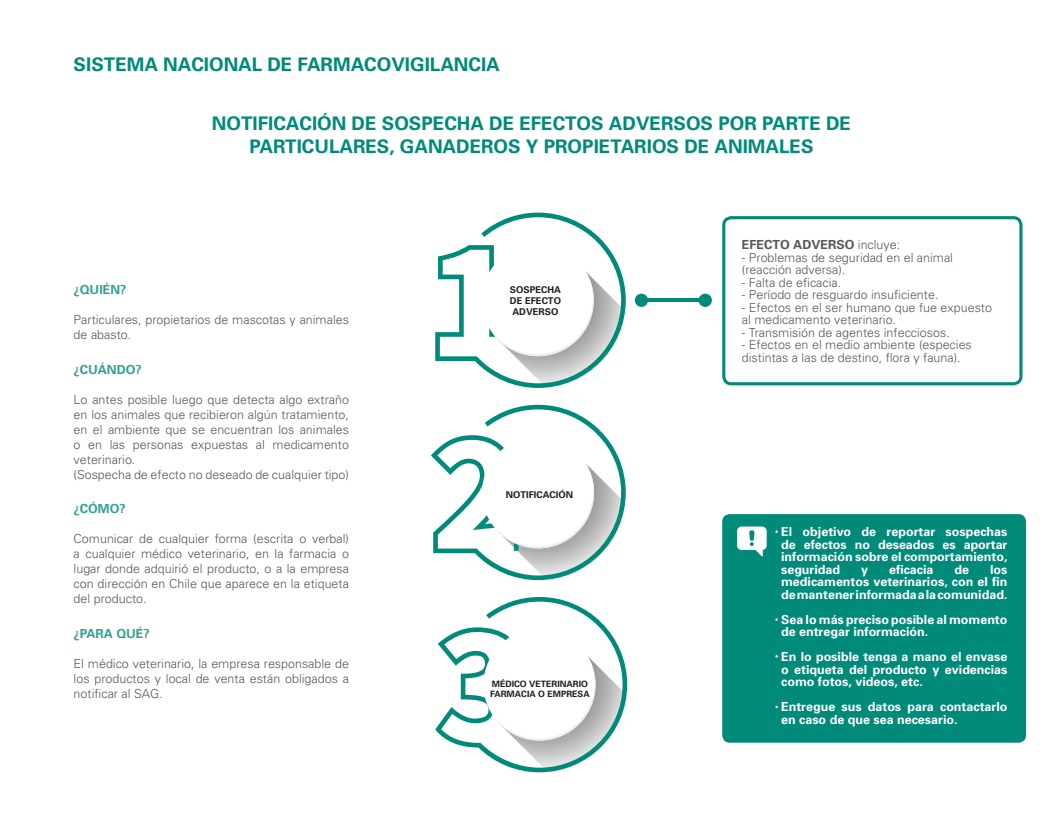
<style>
.page{position:relative;width:1063px;height:815px;background:#fff}
.page>*{position:absolute;margin:0;border:0;box-sizing:border-box;transform-origin:0 0}
.t1{font:700 18.75px/22.5px "Univers";color:#008a7a;text-align:center}
.t2{font:300 12.5px/15px "Univers";color:#57585a}
.t3{font:700 12.5px/12.5px "Univers";color:#fff;text-align:justify}
.t4{font:700 12.5px "Univers";color:#33a195}
.t5{font:700 12.5px "Univers";color:#57585a}
.t6{font:700 9.38px/11.2px "Univers";color:#231f20;text-align:justify}
.t7{font:700 8.75px "Univers";color:#231f20}
.s1{font-weight:300}
</style>
<div class="page">
<svg style="left:435px;top:213px;width:191px;height:175px"></svg>
<svg style="left:431px;top:405px;width:195px;height:175px"></svg>
<svg style="left:435px;top:597px;width:192px;height:175px"></svg>
<div style="left:722px;top:216px;width:301px;height:169px;border:3px solid #008a7a;border-radius:8px"></div>
<div style="left:722px;top:514px;width:304px;height:229px;background:#008a7a;border-radius:8px"></div>
<div style="left:699px;top:294px;width:13px;height:13px;background:#008a7a;border-radius:50%"></div>
<div style="left:635px;top:294px;width:13px;height:13px;background:#008a7a;border-radius:50%"></div>
<hr style="left:641px;top:298px;width:64px;height:4px;background:#008a7a">
<svg style="left:737px;top:527px;width:30px;height:29px"></svg>
<p class="t1" style="left:74px;top:53px;width:428px">SISTEMA NACIONAL DE FARMACOVIGILANCIA</p>
<p class="t1" style="left:212px;top:112px;width:641px">NOTIFICACIÓN DE SOSPECHA DE EFECTOS ADVERSOS POR PARTE DE<br>PARTICULARES, GANADEROS Y PROPIETARIOS DE ANIMALES</p>
<p class="t4" style="left:74px;top:282px;width:54px">¿QUIÉN?</p>
<p class="t2" style="left:74px;top:312px;width:277px">Particulares, propietarios de mascotas y animales de abasto.</p>
<p class="t4" style="left:74px;top:362px;width:70px">¿CUÁNDO?</p>
<p class="t2" style="left:74px;top:392px;width:277px;text-align:justify">Lo antes posible luego que detecta algo extraño en los animales que recibieron algún tratamiento, en el ambiente que se encuentran los animales o en las personas expuestas al medicamento veterinario.</p>
<p class="t2" style="left:74px;top:467px;width:277px">(Sospecha de efecto no deseado de cualquier tipo)</p>
<p class="t6" style="left:510px;top:284px;width:53px">SOSPECHA DE EFECTO ADVERSO</p>
<p class="t6" style="left:506px;top:489px;width:69px">NOTIFICACIÓN</p>
<p class="t5" style="left:742px;top:237px;width:160px">EFECTO ADVERSO <span class="s1">incluye:</span></p>
<p class="t2" style="left:742px;top:251px;width:213px;line-height:12.5px">- Problemas de seguridad en el animal (reacción adversa).</p>
<p class="t2" style="left:742px;top:275px;width:101px">- Falta de eficacia.</p>
<p class="t2" style="left:742px;top:287px;width:198px">- Período de resguardo insuficiente.</p>
<p class="t2" style="left:742px;top:301px;width:252px;line-height:12.5px">- Efectos en el ser humano que fue expuesto al medicamento veterinario.</p>
<p class="t2" style="left:742px;top:325px;width:209px">- Transmisión de agentes infecciosos.</p>
<p class="t2" style="left:742px;top:339px;width:231px;line-height:12.5px">- Efectos en el medio ambiente (especies distintas a las de destino, flora y fauna).</p>
<p class="t4" style="left:74px;top:501px;width:54px">¿CÓMO?</p>
<p class="t2" style="left:74px;top:531px;width:277px;text-align:justify">Comunicar de cualquier forma (escrita o verbal) a cualquier médico veterinario, en la farmacia o lugar donde adquirió el producto, o a la empresa con dirección en Chile que aparece en la etiqueta del producto.</p>
<p class="t3" style="left:781px;top:526px;width:228px">El objetivo de reportar sospechas de efectos no deseados es aportar información sobre el comportamiento, seguridad</p>
<p class="t3" style="left:861px;top:563px;width:8px">y</p>
<p class="t3" style="left:889px;top:563px;width:46px">eficacia</p>
<p class="t3" style="left:955px;top:563px;width:16px">de</p>
<p class="t3" style="left:781px;top:563px;width:228px;text-indent:209px">los medicamentos veterinarios, con el fin de mantener informada a la comunidad.</p>
<p class="t3" style="left:781px;top:613px;width:228px">Sea lo más preciso posible al momento de entregar información.</p>
<p class="t3" style="left:781px;top:651px;width:228px">En lo posible tenga a mano el envase o etiqueta del producto y evidencias como fotos, videos, etc.</p>
<p class="t3" style="left:781px;top:701px;width:228px">Entregue sus datos para contactarlo en caso de que sea necesario.</p>
<p class="t4" style="left:74px;top:626px;width:78px">¿PARA QUÉ?</p>
<p class="t2" style="left:74px;top:656px;width:277px;text-align:justify">El médico veterinario, la empresa responsable de los productos y local de venta están obligados a notificar al SAG.</p>
<p class="t7" style="left:492px;top:678px;width:98px">MÉDICO VETERINARIO</p>
<p class="t7" style="left:490px;top:689px;width:101px">FARMACIA O EMPRESA</p>
</div>
